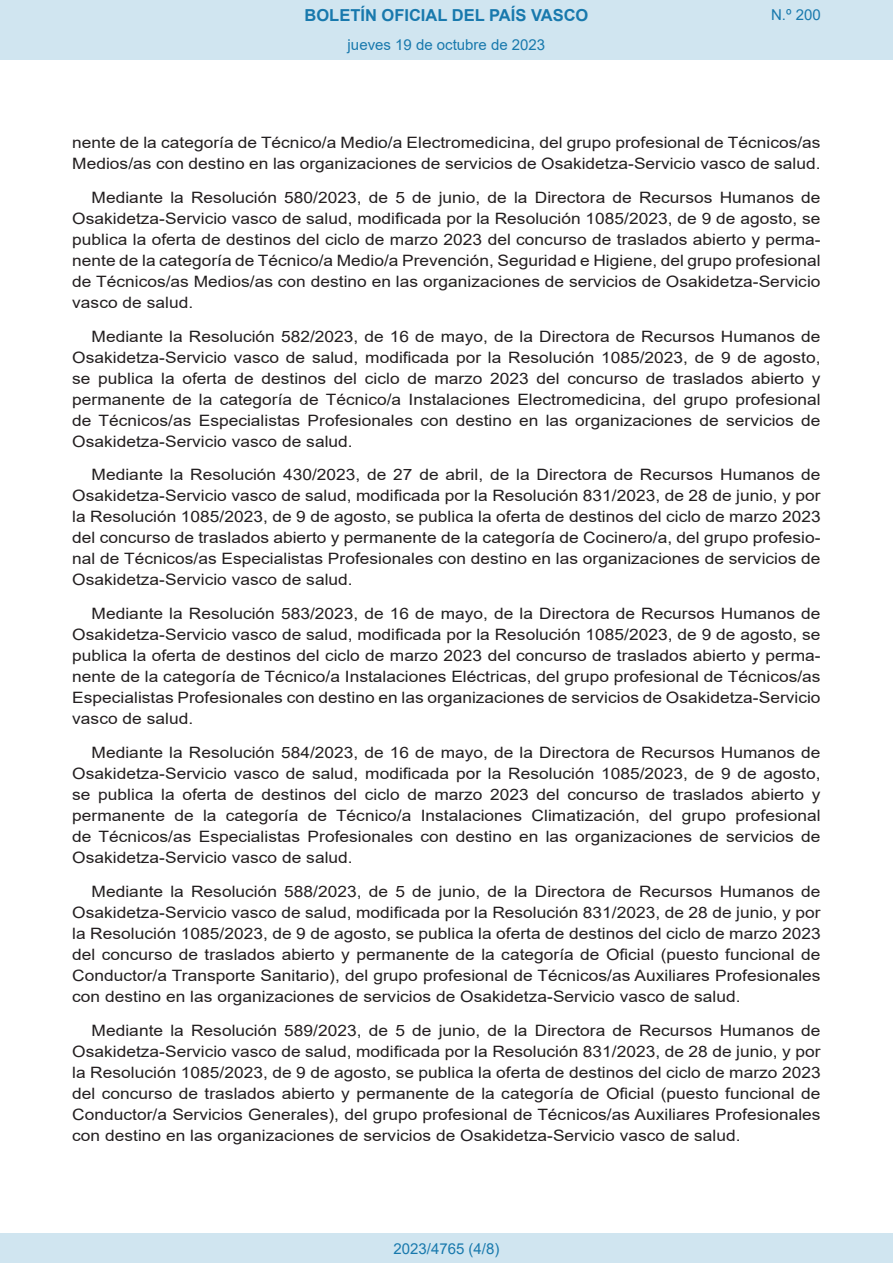
<style>
.page{position:relative;width:893px;height:1263px;background:#fff}
.page>*{position:absolute;margin:0;border:0;box-sizing:border-box;transform-origin:0 0}
.t1{font:700 16.5px "Arial";color:#1879ad}
.BOPVDetalle{font:15.6px/21px "Arial";color:#231f20;text-align:justify;scale:1.11 1}
.Paginacion_Centro{font:15px "Arial";color:#1879ad}
</style>
<div class="page">
<div style="left:0;top:0;width:893px;height:60px;background:#d0e5f0"></div>
<div style="left:0;top:1233px;width:893px;height:30px;background:#d0e5f0"></div>
<p class="t1" style="left:305px;top:3px;width:285px">BOLETÍN OFICIAL DEL PAÍS VASCO</p>
<p class="Paginacion_Centro" style="left:348px;top:35px;width:199px">jueves 19 de octubre de 2023</p>
<p class="Paginacion_Centro" style="left:771px;top:5px;width:51px">N.º 200</p>
<p class="BOPVDetalle" style="left:72px;top:132px;width:676px">nente de la categoría de Técnico/a Medio/a Electromedicina, del grupo profesional de Técnicos/as<br>Medios/as con destino en las organizaciones de servicios de Osakidetza-Servicio vasco de salud.</p>
<p class="BOPVDetalle" style="left:72px;top:187px;width:676px;text-indent:19px">Mediante la Resolución 580/2023, de 5 de junio, de la Directora de Recursos Humanos de Osakidetza-Servicio vasco de salud, modificada por la Resolución 1085/2023, de 9 de agosto, se publica la oferta de destinos del ciclo de marzo 2023 del concurso de traslados abierto y perma&shy;nente de la categoría de Técnico/a Medio/a Prevención, Seguridad e Higiene, del grupo profesional de Técnicos/as Medios/as con destino en las organizaciones de servicios de Osakidetza-Servicio vasco de salud.</p>
<p class="BOPVDetalle" style="left:72px;top:326px;width:676px;text-indent:19px">Mediante la Resolución 582/2023, de 16 de mayo, de la Directora de Recursos Humanos de Osakidetza-Servicio vasco de salud, modificada por la Resolución 1085/2023, de 9 de agosto, se publica la oferta de destinos del ciclo de marzo 2023 del concurso de traslados abierto y permanente de la categoría de Técnico/a Instalaciones Electromedicina, del grupo profesional de Técnicos/as Especialistas Profesionales con destino en las organizaciones de servicios de Osakidetza-Servicio vasco de salud.</p>
<p class="BOPVDetalle" style="left:72px;top:464px;width:676px;text-indent:19px">Mediante la Resolución 430/2023, de 27 de abril, de la Directora de Recursos Humanos de Osakidetza-Servicio vasco de salud, modificada por la Resolución 831/2023, de 28 de junio, y por la Resolución 1085/2023, de 9 de agosto, se publica la oferta de destinos del ciclo de marzo 2023 del concurso de traslados abierto y permanente de la categoría de Cocinero/a, del grupo profesio&shy;nal de Técnicos/as Especialistas Profesionales con destino en las organizaciones de servicios de Osakidetza-Servicio vasco de salud.</p>
<p class="BOPVDetalle" style="left:72px;top:603px;width:676px;text-indent:19px">Mediante la Resolución 583/2023, de 16 de mayo, de la Directora de Recursos Humanos de Osakidetza-Servicio vasco de salud, modificada por la Resolución 1085/2023, de 9 de agosto, se publica la oferta de destinos del ciclo de marzo 2023 del concurso de traslados abierto y perma&shy;nente de la categoría de Técnico/a Instalaciones Eléctricas, del grupo profesional de Técnicos/as Especialistas Profesionales con destino en las organizaciones de servicios de Osakidetza-Servicio vasco de salud.</p>
<p class="BOPVDetalle" style="left:72px;top:742px;width:676px;text-indent:19px">Mediante la Resolución 584/2023, de 16 de mayo, de la Directora de Recursos Humanos de Osakidetza-Servicio vasco de salud, modificada por la Resolución 1085/2023, de 9 de agosto, se publica la oferta de destinos del ciclo de marzo 2023 del concurso de traslados abierto y permanente de la categoría de Técnico/a Instalaciones Climatización, del grupo profesional de Técnicos/as Especialistas Profesionales con destino en las organizaciones de servicios de Osakidetza-Servicio vasco de salud.</p>
<p class="BOPVDetalle" style="left:72px;top:881px;width:676px;text-indent:19px">Mediante la Resolución 588/2023, de 5 de junio, de la Directora de Recursos Humanos de Osakidetza-Servicio vasco de salud, modificada por la Resolución 831/2023, de 28 de junio, y por la Resolución 1085/2023, de 9 de agosto, se publica la oferta de destinos del ciclo de marzo 2023 del concurso de traslados abierto y permanente de la categoría de Oficial (puesto funcional de Conductor/a Transporte Sanitario), del grupo profesional de Técnicos/as Auxiliares Profesionales con destino en las organizaciones de servicios de Osakidetza-Servicio vasco de salud.</p>
<p class="BOPVDetalle" style="left:72px;top:1019px;width:676px;text-indent:19px">Mediante la Resolución 589/2023, de 5 de junio, de la Directora de Recursos Humanos de Osakidetza-Servicio vasco de salud, modificada por la Resolución 831/2023, de 28 de junio, y por la Resolución 1085/2023, de 9 de agosto, se publica la oferta de destinos del ciclo de marzo 2023 del concurso de traslados abierto y permanente de la categoría de Oficial (puesto funcional de Conductor/a Servicios Generales), del grupo profesional de Técnicos/as Auxiliares Profesionales con destino en las organizaciones de servicios de Osakidetza-Servicio vasco de salud.</p>
<p class="Paginacion_Centro" style="left:393px;top:1238px;width:107px">2023/4765 (4/8)</p>
</div>
